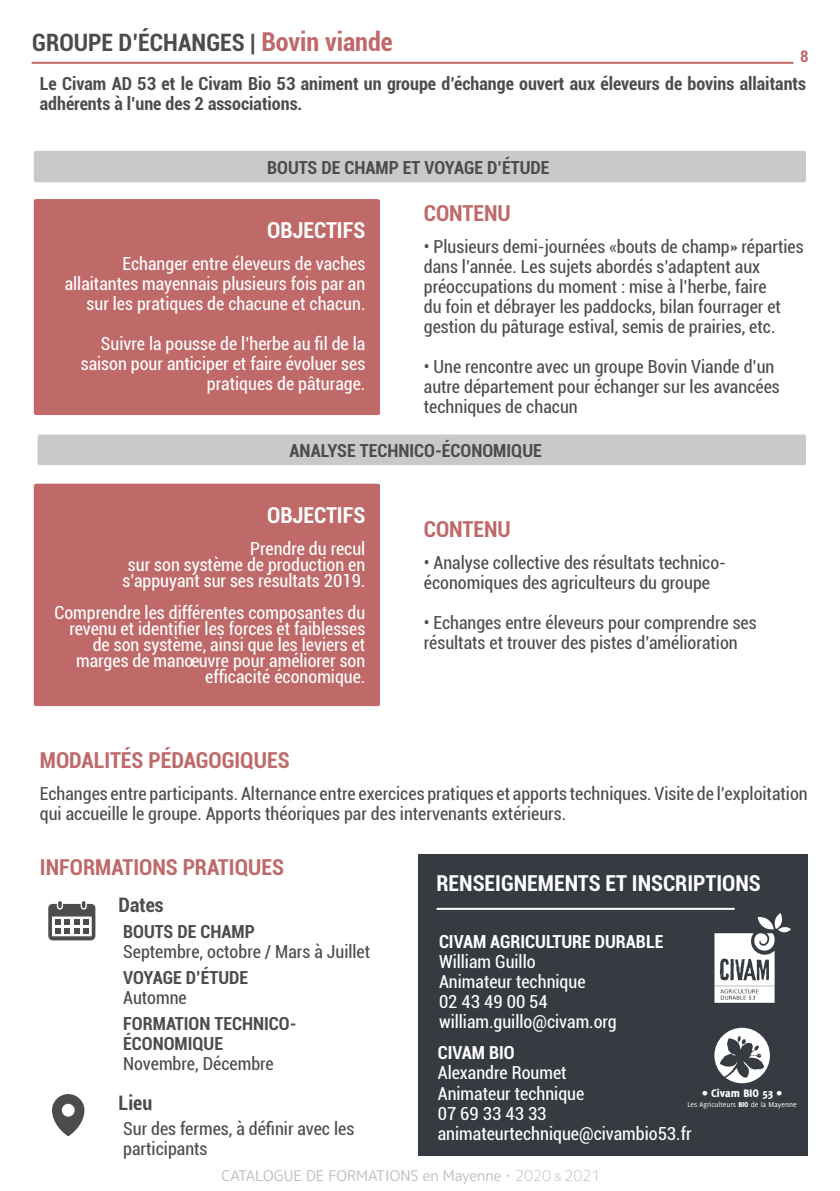
<style>
.page{position:relative;width:840px;height:1191px;background:#fff}
.page>*{position:absolute;margin:0;border:0;box-sizing:border-box;transform-origin:0 0}
.t1{font:700 condensed 24px "Roboto";color:#4b4c4d}
.t2{font:700 condensed 22px "Roboto";color:#bf6969}
.t3{font:700 condensed 22px "Roboto";color:#fff}
.t4{font:700 condensed 20px "Roboto";color:#4b4c4d}
.t5{font:condensed 18px/20px "Roboto";color:#4b4c4d}
.t6{font:condensed 18px/16px "Roboto";color:#fff;text-align:right}
.t7{font:700 condensed 18px/20px "Roboto";color:#4b4c4d}
.t8{font:700 condensed 18px "Roboto";color:#fff}
.t9{font:700 condensed 16px "Roboto";color:#bf6969}
.t10{font:14.8px "Rounded Mplus 1 c";color:#bcbdc0}
.t11{font:800 12px "Delicious";color:#fff}
.t12{font:7.8px "Delicious";color:#fff}
.s1{font-size:26px;color:#bf6969}
.s2{font-weight:800}
.s3{font-weight:100}
.s4{font-weight:300}
.s5{font-weight:300;font-size:11px}
</style>
<div class="page">
<div style="left:34px;top:199px;width:346px;height:216px;background:#bf6969"></div>
<div style="left:34px;top:151px;width:771px;height:31px;background:#c9c9c9"></div>
<div style="left:38px;top:434px;width:767px;height:31px;background:#c9c9c9"></div>
<div style="left:34px;top:484px;width:346px;height:222px;background:#bf6969"></div>
<div style="left:418px;top:854px;width:389px;height:301px;background:#353b40"></div>
<hr style="left:32px;top:62px;width:760px;height:2px;background:#bf6969">
<hr style="left:437px;top:908px;width:296px;height:2px;background:#fff">
<svg style="left:48px;top:901px;width:47px;height:39px"></svg>
<svg style="left:52px;top:1094px;width:32px;height:42px"></svg>
<svg style="left:714px;top:913px;width:76px;height:89px"></svg>
<svg style="left:714px;top:1027px;width:55px;height:56px"></svg>
<p class="t1" style="left:32px;top:26px;width:362px">GROUPE D’ÉCHANGES | <span class="s1">Bovin viande</span></p>
<p class="t9" style="left:799px;top:45px;width:10px">8</p>
<p class="t7" style="left:40px;top:73px;width:767px">Le Civam AD 53 et le Civam Bio 53 animent un groupe d’échange ouvert aux éleveurs de bovins allaitants adhérents à l’une des 2 associations.</p>
<p class="t7" style="left:267px;top:157px;width:284px">BOUTS DE CHAMP ET VOYAGE D’ÉTUDE</p>
<p class="t3" style="left:267px;top:215px;width:99px">OBJECTIFS</p>
<p class="t6" style="left:65px;top:253px;width:302px;line-height:20px">Echanger entre éleveurs de vaches allaitantes mayennais plusieurs fois par an sur les pratiques de chacune et chacun.</p>
<p class="t6" style="left:81px;top:333px;width:286px;line-height:20px">Suivre la pousse de l’herbe au fil de la saison pour anticiper et faire évoluer ses pratiques de pâturage.</p>
<p class="t2" style="left:423px;top:198px;width:88px">CONTENU</p>
<p class="t5" style="left:423px;top:236px;width:381px">• Plusieurs demi-journées «bouts de champ» réparties dans l’année. Les sujets abordés s’adaptent aux préoccupations du moment : mise à l’herbe, faire<br>du foin et débrayer les paddocks, bilan fourrager et gestion du pâturage estival, semis de prairies, etc.</p>
<p class="t5" style="left:423px;top:356px;width:357px">• Une rencontre avec un groupe Bovin Viande d’un autre département pour échanger sur les avancées techniques de chacun</p>
<p class="t7" style="left:289px;top:440px;width:254px">ANALYSE TECHNICO-ÉCONOMIQUE</p>
<p class="t3" style="left:267px;top:500px;width:99px">OBJECTIFS</p>
<p class="t6" style="left:250px;top:540px;width:117px">Prendre du recul</p>
<p class="t6" style="left:122px;top:556px;width:244px;text-align:center">sur son système de production en s’appuyant sur ses résultats 2019.</p>
<p class="t6" style="left:54px;top:604px;width:312px">Comprendre les différentes composantes du revenu et identifier les forces et faiblesses de son système, ainsi que les leviers et marges de manœuvre pour améliorer son efficacité économique.</p>
<p class="t2" style="left:423px;top:514px;width:88px">CONTENU</p>
<p class="t5" style="left:423px;top:552px;width:304px">• Analyse collective des résultats technico&shy;économiques des agriculteurs du groupe</p>
<p class="t5" style="left:423px;top:612px;width:334px">• Echanges entre éleveurs pour comprendre ses résultats et trouver des pistes d’amélioration</p>
<p class="t2" style="left:40px;top:744px;width:251px">MODALITÉS PÉDAGOGIQUES</p>
<p class="t5" style="left:40px;top:783px;width:769px">Echanges entre participants. Alternance entre exercices pratiques et apports techniques. Visite de l’exploitation qui accueille le groupe. Apports théoriques par des intervenants extérieurs.</p>
<p class="t2" style="left:40px;top:852px;width:245px">INFORMATIONS PRATIQUES</p>
<p class="t3" style="left:436px;top:867px;width:326px">RENSEIGNEMENTS ET INSCRIPTIONS</p>
<p class="t4" style="left:119px;top:890px;width:46px">Dates</p>
<p class="t7" style="left:123px;top:921px;width:133px">BOUTS DE CHAMP</p>
<p class="t5" style="left:123px;top:941px;width:248px">Septembre, octobre / Mars à Juillet</p>
<p class="t7" style="left:123px;top:967px;width:126px">VOYAGE D’ÉTUDE</p>
<p class="t5" style="left:123px;top:987px;width:65px">Automne</p>
<p class="t7" style="left:123px;top:1013px;width:175px">FORMATION TECHNICO-<br>ÉCONOMIQUE</p>
<p class="t5" style="left:123px;top:1053px;width:152px">Novembre, Décembre</p>
<p class="t4" style="left:119px;top:1089px;width:35px">Lieu</p>
<p class="t5" style="left:123px;top:1117px;width:232px">Sur des fermes, à définir avec les participants</p>
<p class="t8" style="left:439px;top:928px;width:226px">CIVAM AGRICULTURE DURABLE</p>
<p class="t6" style="left:439px;top:952px;width:98px">William Guillo</p>
<p class="t6" style="left:439px;top:972px;width:148px">Animateur technique</p>
<p class="t6" style="left:439px;top:992px;width:110px">02 43 49 00 54</p>
<p class="t6" style="left:439px;top:1012px;width:179px">william.guillo@civam.org</p>
<p class="t8" style="left:437px;top:1040px;width:78px">CIVAM BIO</p>
<p class="t6" style="left:437px;top:1064px;width:130px">Alexandre Roumet</p>
<p class="t6" style="left:437px;top:1084px;width:148px">Animateur technique</p>
<p class="t6" style="left:437px;top:1104px;width:110px">07 69 33 43 33</p>
<p class="t6" style="left:437px;top:1124px;width:255px">animateurtechnique@civambio53.fr</p>
<p class="t11" style="left:702px;top:1085px;width:81px">• Civam BIO 53 •</p>
<p class="t12" style="left:687px;top:1100px;width:111px">Les Agriculteurs <span class="s2">BIO</span> de la Mayenne</p>
<p class="t10" style="left:221px;top:1164px;width:380px">CATALOGUE DE FORMATIONS en Mayenne <span class="s3">•</span> <span class="s4">2020</span> <span class="s5">&amp;</span> <span class="s4">2021</span></p>
</div>
